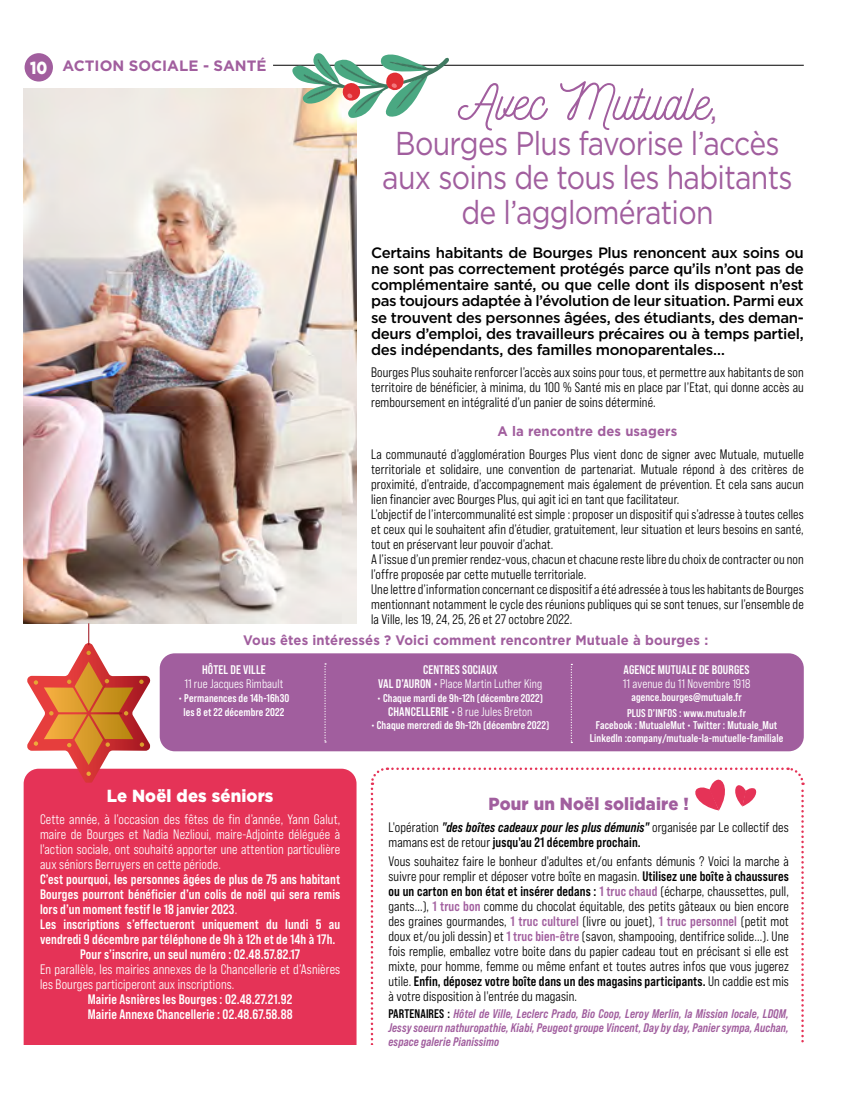
<style>
.page{position:relative;width:844px;height:1099px;background:#fff}
.page>*{position:absolute;margin:0;border:0;box-sizing:border-box;transform-origin:0 0}
.t1{font:50px "Nickainley";color:#a15e9e}
.t2{font:33.12px/34.5px "Gotham";letter-spacing:-.025em;color:#a15e9e;text-align:center;scale:.86 1}
.TEXTE_BASES{font:900 17.5px "Gotham";letter-spacing:.01em;color:#a15e9e;scale:.95 1}
.TEXTE_BASES-2{font:900 17.5px "Gotham";letter-spacing:.01em;color:#fff;scale:.95 1}
.TEXTE_BASES-3{font:900 17.5px "Gotham";letter-spacing:.01em;color:#fff;scale:.85 1}
.t3{font:500 15px/16.2px "Gotham";letter-spacing:-.025em;color:#000;text-align:justify}
.t4{font:700 15px "Gotham";color:#a15e9e}
.TEXTE_BASES-4{font:13.75px/15px "Bebas Neue Pro Sm E Md";letter-spacing:.01em;color:#000;text-align:justify;scale:.95 1}
.TEXTE_BASES-5{font:13.75px/15px "Bebas Neue Pro Sm E Bd";letter-spacing:.01em;color:#fff;text-align:justify;scale:.95 1}
.TEXTE_BASES-6{font:13.75px/15px "Bebas Neue Pro Sm E Md";letter-spacing:.01em;color:#fff;text-align:justify;scale:.95 1}
.TEXTE_BASES-7{font:700 13.75px "Gotham";letter-spacing:.01em;color:#a15e9e;scale:.95 1}
.TEXTE_BASES-8{font:12.5px/13.8px "Bebas Neue Pro Sm E Bd It";letter-spacing:.01em;color:#a15e9e;text-align:justify;scale:.95 1}
.TEXTE_BASES-9{font:12.5px "Bebas Neue Pro Sm E Md";letter-spacing:.01em;color:#fff;scale:.95 1}
.TEXTE_BASES-10{font:12.5px "Bebas Neue Pro Sm E Bd";letter-spacing:.01em;color:#fff;scale:.95 1}
.TEXTE_BASES-11{font:11.25px/13.8px "Bebas Neue Pro Sm E Bd";letter-spacing:.01em;color:#fff;text-align:center;scale:.95 1}
.s1{font-family:"Gotham";font-size:33.12px}
.s2{font-family:"Bebas Neue Pro Sm E Bd"}
.s3{font-family:"Bebas Neue Pro Sm E Md"}
.s4{font-family:"Bebas Neue Pro Sm E Bd It"}
.s5{font-family:"Bebas Neue Pro Sm E Bd";color:#a15e9e}
.s6{font-family:"Bebas Neue Pro Sm E Bd";color:#000}
</style>
<div class="page">
<div style="left:24px;top:768px;width:332px;height:277px;background:#e53357"></div>
<hr style="left:273px;top:65px;width:530px;height:1px;background:#000">
<div style="left:25px;top:53px;width:28px;height:28px;background:#a15e9e;border-radius:50%"></div>
<img style="left:24px;top:88px;width:332px;height:535px">
<div style="left:160px;top:653px;width:643px;height:98px;background:#a15e9e;border-radius:15px"></div>
<svg style="left:324px;top:663px;width:2px;height:79px"></svg>
<svg style="left:570px;top:663px;width:2px;height:80px"></svg>
<svg style="left:27px;top:623px;width:124px;height:159px"></svg>
<svg style="left:291px;top:53px;width:158px;height:65px"></svg>
<svg style="left:370px;top:767px;width:434px;height:278px"></svg>
<p class="TEXTE_BASES-3" style="left:30px;top:57px;width:22px">10</p>
<p class="t4" style="left:63px;top:57px;width:205px">ACTION SOCIALE - SANTÉ</p>
<p class="t1" style="left:457px;top:70px;width:261px">Avec Mutuale<span class="s1">,</span></p>
<p class="t2" style="left:382px;top:125px;width:478px">Bourges Plus favorise l’accès aux soins de tous les habitants de l’agglomération</p>
<p class="t3" style="left:371px;top:244px;width:434px">Certains habitants de Bourges Plus renoncent aux soins ou ne sont pas correctement protégés parce qu’ils n’ont pas de complémentaire santé, ou que celle dont ils disposent n’est pas toujours adaptée à l’évolution de leur situation. Parmi eux se trouvent des personnes âgées, des étudiants, des deman&shy;deurs d’emploi, des travailleurs précaires ou à temps partiel, des indépendants, des familles monoparentales…</p>
<p class="TEXTE_BASES-4" style="left:371px;top:365px;width:457px">Bourges Plus souhaite renforcer l’accès aux soins pour tous, et permettre aux habitants de son territoire de bénéficier, à minima, du 100 % Santé mis en place par l’Etat, qui donne accès au remboursement en intégralité d’un panier de soins déterminé.</p>
<p class="TEXTE_BASES-7" style="left:497px;top:423px;width:191px">A la rencontre des usagers</p>
<p class="TEXTE_BASES-4" style="left:371px;top:446px;width:457px">La communauté d’agglomération Bourges Plus vient donc de signer avec Mutuale, mutuelle territoriale et solidaire, une convention de partenariat. Mutuale répond à des critères de proximité, d’entraide, d’accompagnement mais également de prévention. Et cela sans aucun lien financier avec Bourges Plus, qui agit ici en tant que facilitateur.</p>
<p class="TEXTE_BASES-4" style="left:371px;top:506px;width:457px">L’objectif de l’intercommunalité est simple : proposer un dispositif qui s’adresse à toutes celles et ceux qui le souhaitent afin d’étudier, gratuitement, leur situation et leurs besoins en santé, tout en préservant leur pouvoir d’achat.</p>
<p class="TEXTE_BASES-4" style="left:371px;top:551px;width:457px">A l’issue d’un premier rendez-vous, chacun et chacune reste libre du choix de contracter ou non l’offre proposée par cette mutuelle territoriale.</p>
<p class="TEXTE_BASES-4" style="left:371px;top:581px;width:457px">Une lettre d’information concernant ce dispositif a été adressée à tous les habitants de Bourges mentionnant notamment le cycle des réunions publiques qui se sont tenues, sur l’ensemble de la Ville, les 19, 24, 25, 26 et 27 octobre 2022.</p>
<p class="TEXTE_BASES-7" style="left:243px;top:631px;width:491px">Vous êtes intéressés ? Voici comment rencontrer Mutuale à bourges :</p>
<p class="TEXTE_BASES-10" style="left:202px;top:662px;width:68px">HÔTEL DE VILLE</p>
<p class="TEXTE_BASES-9" style="left:184px;top:676px;width:106px">11 rue Jacques Rimbault</p>
<p class="TEXTE_BASES-11" style="left:178px;top:691px;width:118px">• Permanences de 14h-16h30 les 8 et 22 décembre 2022</p>
<p class="TEXTE_BASES-10" style="left:423px;top:662px;width:80px">CENTRES SOCIAUX</p>
<p class="TEXTE_BASES-9" style="left:378px;top:676px;width:174px"><span class="s2">VAL D’AURON •</span> Place Martin Luther King</p>
<p class="TEXTE_BASES-11" style="left:377px;top:691px;width:176px">• Chaque mardi de 9h-12h (décembre 2022)</p>
<p class="TEXTE_BASES-9" style="left:388px;top:704px;width:153px"><span class="s2">CHANCELLERIE •</span> 8 rue Jules Breton</p>
<p class="TEXTE_BASES-11" style="left:371px;top:718px;width:189px">• Chaque mercredi de 9h-12h (décembre 2022)</p>
<p class="TEXTE_BASES-10" style="left:623px;top:662px;width:134px">AGENCE MUTUALE DE BOURGES</p>
<p class="TEXTE_BASES-9" style="left:622px;top:676px;width:135px">11 avenue du 11 Novembre 1918</p>
<p class="TEXTE_BASES-11" style="left:631px;top:689px;width:118px">agence.bourges@mutuale.fr</p>
<p class="TEXTE_BASES-11" style="left:627px;top:705px;width:127px">PLUS D’INFOS : www.mutuale.fr</p>
<p class="TEXTE_BASES-11" style="left:595px;top:718px;width:192px">Facebook : MutualeMut • Twitter : Mutuale_Mut</p>
<p class="TEXTE_BASES-11" style="left:589px;top:730px;width:205px">LinkedIn :company/mutuale-la-mutuelle-familiale</p>
<p class="TEXTE_BASES-2" style="left:107px;top:785px;width:177px">Le Noël des séniors</p>
<p class="TEXTE_BASES-6" style="left:40px;top:811px;width:317px">Cette année, à l’occasion des fêtes de fin d’année, Yann Galut, maire de Bourges et Nadia Nezlioui, maire-Adjointe déléguée à l'action sociale, ont souhaité apporter une attention particulière aux séniors Berruyers en cette période.</p>
<p class="TEXTE_BASES-5" style="left:40px;top:871px;width:317px">C’est pourquoi, les personnes âgées de plus de 75 ans habitant Bourges pourront bénéficier d’un colis de noël qui sera remis lors d’un moment festif le 18 janvier 2023<span class="s3">.</span></p>
<p class="TEXTE_BASES-5" style="left:40px;top:916px;width:317px">Les inscriptions s’effectueront uniquement du lundi 5 au vendredi 9 décembre par téléphone de 9h à 12h et de 14h à 17h.</p>
<p class="TEXTE_BASES-5" style="left:80px;top:946px;width:233px">Pour s’inscrire, un seul numéro : 02.48.57.82.17</p>
<p class="TEXTE_BASES-6" style="left:40px;top:961px;width:317px">En parallèle, les mairies annexes de la Chancellerie et d’Asnières les Bourges participeront aux inscriptions.</p>
<p class="TEXTE_BASES-5" style="left:88px;top:991px;width:217px">Mairie Asnières les Bourges : 02.48.27.21.92</p>
<p class="TEXTE_BASES-5" style="left:88px;top:1006px;width:217px">Mairie Annexe Chancellerie : 02.48.67.58.88</p>
<p class="TEXTE_BASES" style="left:488px;top:793px;width:212px">Pour un Noël solidaire !</p>
<p class="TEXTE_BASES-4" style="left:388px;top:819px;width:423px">L'opération <span class="s4">"des boîtes cadeaux pour les plus démunis"</span> organisée par Le collectif des mamans est de retour <span class="s2">jusqu'au 21 décembre prochain.</span></p>
<p class="TEXTE_BASES-4" style="left:388px;top:853px;width:423px">Vous souhaitez faire le bonheur d'adultes et/ou enfants démunis ? Voici la marche à suivre pour remplir et déposer votre boîte en magasin. <span class="s2">Utilisez une boîte à chaussures ou un carton en bon état et insérer dedans :</span> <span class="s5">1 truc chaud</span> (écharpe, chaussettes, pull, gants...), <span class="s5">1 truc bon</span> comme du chocolat équitable, des petits gâteaux ou bien encore des graines gourmandes, <span class="s5">1 truc culturel</span> (livre ou jouet), <span class="s5">1 truc personnel</span> (petit mot doux et/ou joli dessin) et <span class="s5">1 truc bien-être</span> (savon, shampooing, dentifrice solide...). Une fois remplie, emballez votre boite dans du papier cadeau tout en précisant si elle est mixte, pour homme, femme ou même enfant et toutes autres infos que vous jugerez utile. <span class="s2">Enfin, déposez votre boîte dans un des magasins participants.</span> Un caddie est mis à votre disposition à l'entrée du magasin.</p>
<p class="TEXTE_BASES-8" style="left:388px;top:1006px;width:423px"><span class="s6">PARTENAIRES :</span> Hôtel de Ville, Leclerc Prado, Bio Coop, Leroy Merlin, la Mission locale, LDQM, Jessy soeurn nathuropathie, Kiabi, Peugeot groupe Vincent, Day by day, Panier sympa, Auchan, espace galerie Pianissimo</p>
</div>
